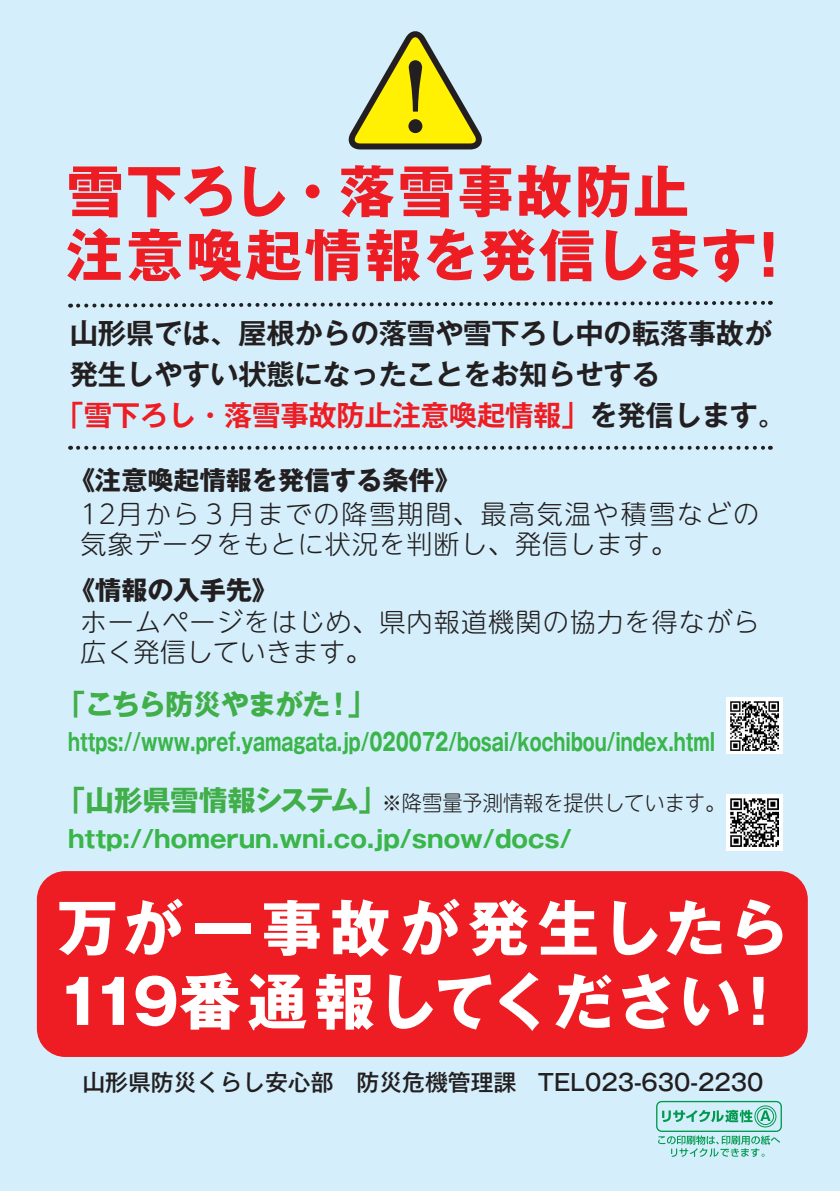
<style>
.page{position:relative;width:840px;height:1191px;background:#fff}
.page>*{position:absolute;margin:0;border:0;box-sizing:border-box;transform-origin:0 0}
.t1{font:700 91px "UD Reimin Pro";color:#231f20}
.t2{font:700 61px/73.6px "Gothic MB101 Pro";letter-spacing:.04em;color:#fff}
.t3{font:700 56.6px/63.8px "Gothic MB101 Pro";letter-spacing:.04em;color:#ee1d23}
.t4{font:700 28.4px "Gothic MB101 Pro De";letter-spacing:-.01em;color:#231f20}
.t5{font:700 28.4px "Gothic MB101 Pro De";letter-spacing:-.01em;color:#ee1d23}
.t6{font:700 28.4px "Gothic MB101 Pro";letter-spacing:-.045em;color:#40ae49}
.t7{font:700 28.4px "Gothic MB101 Pro";letter-spacing:-.025em;color:#40ae49}
.t8{font:300 26px/30.4px "UD Shin M Go Pro";letter-spacing:.045em;color:#231f20}
.t9{font:700 26px "Gothic MB101 Pro";color:#231f20}
.t10{font:700 24px "Gothic MB101 Pro";color:#3ab54a;scale:.72 1}
.t11{font:700 24px "Gothic MB101 Pro";color:#3ab54a}
.t12{font:500 22.8px "Gothic MB101 Pro";color:#231f20}
.t13{font:300 21.2px "UD Shin M Go Pro";color:#231f20;scale:.95 1}
.s1{color:#231f20}
</style>
<div class="page">
<div style="left:0;top:0;width:839px;height:1191px;background:#d4effb"></div>
<svg style="left:349px;top:31px;width:133px;height:119px"></svg>
<div style="left:37px;top:871px;width:770px;height:186px;background:#ee1d23;border-radius:28px"></div>
<svg style="left:70px;top:301px;width:700px;height:7px"></svg>
<svg style="left:78px;top:446px;width:692px;height:4px"></svg>
<div style="left:655px;top:1100px;width:126px;height:32px;border:1px solid #00994e;border-radius:5px"></div>
<svg style="left:658px;top:1135px;width:121px;height:22px"></svg>
<svg style="left:662px;top:1105px;width:114px;height:22px"></svg>
<svg style="left:726px;top:697px;width:56px;height:57px"></svg>
<img style="left:730px;top:702px;width:48px;height:48px">
<div style="left:726px;top:794px;width:56px;height:56px;background:#fff"></div>
<img style="left:730px;top:798px;width:48px;height:48px">
<h1 class="t1" style="left:369px;top:23px;width:93px">！</h1>
<h3 class="t3" style="left:67px;top:153px;width:731px">雪下ろし・落雪事故防止<br>注意喚起情報を発信します！</h3>
<p class="t4" style="left:70px;top:309px;width:703px">山形県では、屋根からの落雪や雪下ろし中の転落事故が</p>
<p class="t4" style="left:70px;top:351px;width:591px">発生しやすい状態になったことをお知らせする</p>
<p class="t5" style="left:56px;top:392px;width:731px">「雪下ろし・落雪事故防止注意喚起情報」<span class="s1">を発信します。</span></p>
<p class="t9" style="left:69px;top:458px;width:393px">《注意喚起情報を発信する条件》</p>
<p class="t8" style="left:80px;top:498px;width:679px">12月から３月までの降雪期間、最高気温や積雪などの気象データをもとに状況を判断し、発信します。</p>
<p class="t9" style="left:69px;top:568px;width:210px">《情報の入手先》</p>
<p class="t8" style="left:80px;top:605px;width:680px">ホームページをはじめ、県内報道機関の協力を得ながら広く発信していきます。</p>
<p class="t6" style="left:57px;top:681px;width:320px">「こちら防災やまがた！」</p>
<p class="t10" style="left:68px;top:722px;width:899px">https://www.pref.yamagata.jp/020072/bosai/kochibou/index.html</p>
<p class="t7" style="left:57px;top:776px;width:330px">「山形県雪情報システム」</p>
<p class="t13" style="left:381px;top:786px;width:363px">※降雪量予測情報を提供しています。</p>
<p class="t11" style="left:68px;top:818px;width:505px">http://homerun.wni.co.jp/snow/docs/</p>
<h2 class="t2" style="left:57px;top:883px;width:733px">万が一事故が発生したら<br>119番通報してください！</h2>
<p class="t12" style="left:82px;top:1063px;width:682px">山形県防災くらし安心部　防災危機管理課　TEL023-630-2230</p>
</div>
